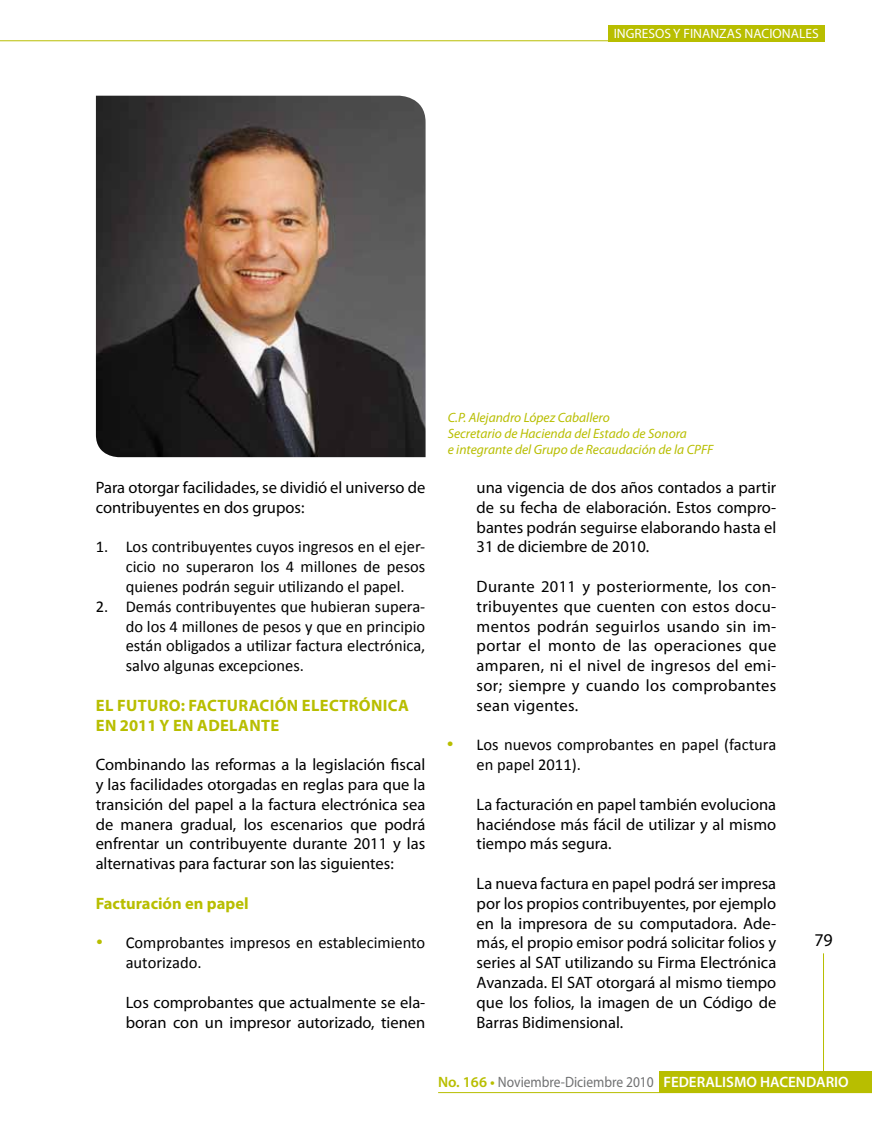
<style>
.page{position:relative;width:872px;height:1127px;background:#fff}
.page>*{position:absolute;margin:0;border:0;box-sizing:border-box;transform-origin:0 0}
.t1{font:18px "Myriad Pro";color:#000}
.t2{font:16.5px/19.8px "Myriad Pro";color:#000;text-align:justify}
.t3{font:16.5px/19.8px "Calibri";color:#000;text-align:justify}
.t4{font:700 16.5px/19.8px "Myriad Pro";letter-spacing:.02em;color:#b8be00}
.t5{font:15px "Myriad Pro";color:#707172;scale:.9 1}
.t6{font:italic 13.5px/16.2px "Myriad Pro";color:#b8be00}
.t7{font:13.5px "Myriad Pro";color:#fff}
.s1{color:#b8be00}
.s2{font-weight:600;color:#b8be00}
.s3{font-weight:600;color:#fff}
</style>
<div class="page">
<div style="left:659px;top:1071px;width:213px;height:22px;background:#b8be00"></div>
<hr style="left:438px;top:1092px;width:434px;height:1px;background:#b8be00">
<hr style="left:823px;top:953px;width:1px;height:118px;background:#b8be00">
<hr style="left:0;top:40px;width:824px;height:1px;background:#b8be00">
<div style="left:608px;top:25px;width:216px;height:16px;background:#b8be00"></div>
<img style="left:96px;top:96px;width:329px;height:361px">
<p class="t7" style="left:613px;top:25px;width:206px">INGRESOS Y FINANZAS NACIONALES</p>
<p class="t2" style="left:96px;top:477px;width:331px">Para otorgar facilidades, se dividió el universo de contribuyentes en dos grupos:</p>
<p class="t3" style="left:126px;top:536px;width:301px;text-indent:-30px">1. Los contribuyentes cuyos ingresos en el ejer&shy;cicio no superaron los 4 millones de pesos quienes podrán seguir utilizando el papel.</p>
<p class="t3" style="left:126px;top:595px;width:301px;text-indent:-30px">2. Demás contribuyentes que hubieran supera&shy;do los 4 millones de pesos y que en principio están obligados a utilizar factura electrónica, salvo algunas excepciones.</p>
<p class="t4" style="left:96px;top:695px;width:314px">EL FUTURO: FACTURACIÓN ELECTRÓNICA<br>EN 2011 Y EN ADELANTE</p>
<p class="t2" style="left:96px;top:754px;width:331px">Combinando las reformas a la legislación fiscal y las facilidades otorgadas en reglas para que la transición del papel a la factura electrónica sea de manera gradual, los escenarios que podrá enfrentar un contribuyente durante 2011 y las alternativas para facturar son las siguientes:</p>
<p class="t4" style="left:96px;top:893px;width:154px">FACTURACIÓN EN PAPEL</p>
<p class="t3" style="left:126px;top:932px;width:301px;text-indent:-30px"><span class="s1">•</span> Comprobantes impresos en establecimiento autorizado.</p>
<p class="t2" style="left:126px;top:992px;width:301px">Los comprobantes que actualmente se ela&shy;boran con un impresor autorizado, tienen</p>
<p class="t6" style="left:448px;top:409px;width:267px">C.P. Alejandro López Caballero<br>Secretario de Hacienda del Estado de Sonora<br>e integrante del Grupo de Recaudación de la CPFF</p>
<p class="t2" style="left:476px;top:477px;width:301px">una vigencia de dos años contados a partir de su fecha de elaboración. Estos compro&shy;bantes podrán seguirse elaborando hasta el 31 de diciembre de 2010.</p>
<p class="t2" style="left:476px;top:576px;width:301px">Durante 2011 y posteriormente, los con&shy;tribuyentes que cuenten con estos docu&shy;mentos podrán seguirlos usando sin im&shy;portar el monto de las operaciones que amparen, ni el nivel de ingresos del emi&shy;sor; siempre y cuando los comprobantes sean vigentes.</p>
<p class="t3" style="left:476px;top:734px;width:301px;text-indent:-30px"><span class="s1">•</span> Los nuevos comprobantes en papel (factura en papel 2011).</p>
<p class="t2" style="left:476px;top:794px;width:301px">La facturación en papel también evoluciona haciéndose más fácil de utilizar y al mismo tiempo más segura.</p>
<p class="t2" style="left:476px;top:873px;width:301px">La nueva factura en papel podrá ser impresa por los propios contribuyentes, por ejemplo en la impresora de su computadora. Ade&shy;más, el propio emisor podrá solicitar folios y series al SAT utilizando su Firma Electrónica Avanzada. El SAT otorgará al mismo tiempo que los folios, la imagen de un Código de Barras Bidimensional.</p>
<p class="t1" style="left:814px;top:929px;width:20px">79</p>
<p class="t5" style="left:438px;top:1073px;width:458px"><span class="s2">No. 166 •</span> Noviembre-Diciembre 2010 <span class="s3">FEDERALISMO HACENDARIO</span></p>
</div>
